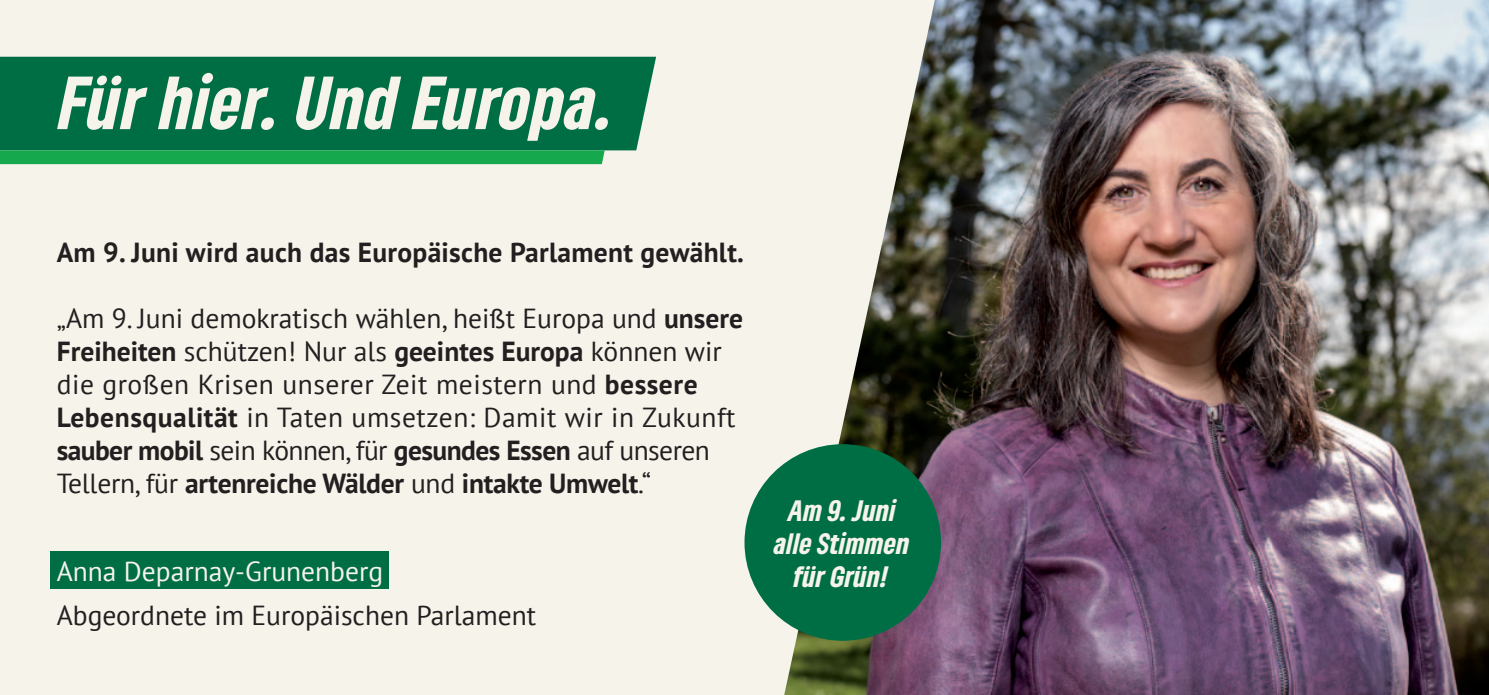
<style>
.page{position:relative;width:1489px;height:695px;background:#fff}
.page>*{position:absolute;margin:0;border:0;box-sizing:border-box;transform-origin:0 0}
.t1{font:italic 900 condensed 70px "Gruene Type";letter-spacing:.015em;color:#f6f3eb}
.t2{font:27.5px/33px "PT Sans";letter-spacing:.02em;color:#231f20}
.t3{font:700 27.5px "PT Sans";letter-spacing:.01em;color:#231f20}
.t4{font:27.5px "PT Sans";color:#231f20}
.t5{font:italic 900 condensed 27.5px/33px "Gruene Type";letter-spacing:.015em;color:#f6f3eb;text-align:center}
.t6{font:27.5px "PT Sans";color:#f6f3eb}
.s1{font-weight:700}
</style>
<div class="page">
<div style="left:0;top:0;width:1488px;height:694px;background:#f6f3eb"></div>
<img style="left:784px;top:0;width:704px;height:694px">
<div style="left:50px;top:551px;width:338px;height:38px;background:#006e44"></div>
<div style="left:744px;top:444px;width:197px;height:196px;background:#006e44;border-radius:50%"></div>
<div style="left:0;top:57px;width:656px;height:93px;background:#006e44"></div>
<svg style="left:0;top:150px;width:604px;height:14px;background:#18a84e"></svg>
<h1 class="t1" style="left:60px;top:56px;width:556px">Für hier. Und Europa.</h1>
<p class="t3" style="left:57px;top:234px;width:688px">Am 9. Juni wird auch das Europäische Parlament gewählt.</p>
<p class="t2" style="left:57px;top:301px;width:687px">„Am 9. Juni demokratisch wählen, heißt Europa und <span class="s1">unsere Freiheiten</span> schützen! Nur als <span class="s1">geeintes Europa</span> können wir die großen Krisen unserer Zeit meistern und <span class="s1">bessere Lebensqualität</span> in Taten umsetzen: Damit wir in Zukunft <span class="s1">sauber mobil</span> sein können, für <span class="s1">gesundes Essen</span> auf unseren Tellern, für <span class="s1">artenreiche Wälder</span> und <span class="s1">intakte Umwelt</span>.“</p>
<p class="t6" style="left:57px;top:553px;width:328px">Anna Deparnay-Grunenberg</p>
<p class="t4" style="left:57px;top:597px;width:481px">Abgeordnete im Europäischen Parlament</p>
<p class="t5" style="left:774px;top:493px;width:136px">Am 9. Juni alle Stimmen für Grün!</p>
</div>
